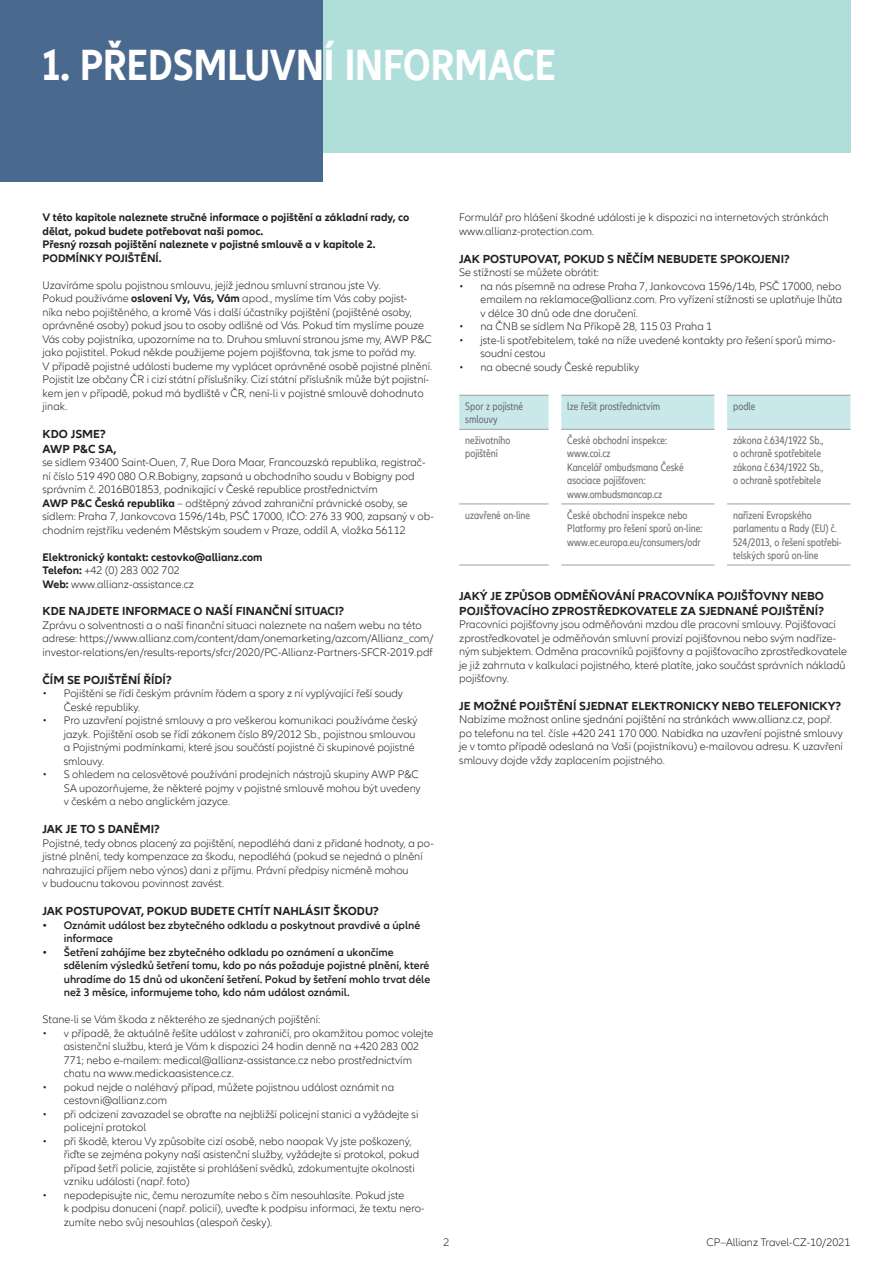
<style>
.page{position:relative;width:893px;height:1263px;background:#fff}
.page>*{position:absolute;margin:0;border:0;box-sizing:border-box;transform-origin:0 0}
.t1{font:700 condensed 45px "Allianz Neo";color:#fff}
.t2{font:700 12px/14.4px "Allianz Neo";color:#231f20}
.t3{font:300 11.25px/13.5px "Allianz Neo";color:#231f20}
.t4{font:condensed 11.25px/13.5px "Allianz Neo";color:#6c6d70}
.t5{font:600 11.25px/13.5px "Allianz Neo";color:#231f20}
.t6{font:700 11.25px/13.5px "Allianz Neo";color:#231f20}
.s1{font-weight:700}
</style>
<div class="page">
<div style="left:271px;top:0;width:579px;height:152px;background:#afdedb"></div>
<div style="left:0;top:0;width:322px;height:182px;background:#496a8e"></div>
<svg style="left:459px;top:395px;width:391px;height:34px;background:#cbe9eb"></svg>
<svg style="left:459px;top:429px;width:391px;height:136px"></svg>
<hr style="left:459px;top:395px;width:90px;height:1px;background:#9d9fa2">
<hr style="left:561px;top:395px;width:153px;height:1px;background:#9d9fa2">
<hr style="left:727px;top:395px;width:123px;height:1px;background:#9d9fa2">
<hr style="left:459px;top:429px;width:90px;height:1px;background:#9d9fa2">
<hr style="left:561px;top:429px;width:153px;height:1px;background:#9d9fa2">
<hr style="left:727px;top:429px;width:123px;height:1px;background:#9d9fa2">
<hr style="left:459px;top:503px;width:90px;height:1px;background:#9d9fa2">
<hr style="left:561px;top:503px;width:153px;height:1px;background:#9d9fa2">
<hr style="left:727px;top:503px;width:123px;height:1px;background:#9d9fa2">
<hr style="left:459px;top:565px;width:90px;height:1px;background:#9d9fa2">
<hr style="left:561px;top:565px;width:153px;height:1px;background:#9d9fa2">
<hr style="left:727px;top:565px;width:123px;height:1px;background:#9d9fa2">
<p class="t1" style="left:41px;top:39px;width:516px">1. PŘEDSMLUVNÍ INFORMACE</p>
<p class="t6" style="left:43px;top:211px;width:368px">V této kapitole naleznete stručné informace o pojištění a základní rady, co dělat, pokud budete potřebovat naši pomoc.</p>
<p class="t6" style="left:43px;top:238px;width:334px">Přesný rozsah pojištění naleznete v pojistné smlouvě a v kapitole 2.<br>PODMÍNKY POJIŠTĚNÍ.</p>
<p class="t3" style="left:43px;top:279px;width:340px">Uzavíráme spolu pojistnou smlouvu, jejíž jednou smluvní stranou jste Vy.</p>
<p class="t3" style="left:43px;top:292px;width:391px">Pokud používáme <span class="s1">oslovení Vy, Vás, Vám</span> apod., myslíme tím Vás coby pojist-<br>níka nebo pojištěného, a kromě Vás i další účastníky pojištění (pojištěné osoby, oprávněné osoby) pokud jsou to osoby odlišné od Vás. Pokud tím myslíme pouze Vás coby pojistníka, upozorníme na to. Druhou smluvní stranou jsme my, AWP P&amp;C jako pojistitel. Pokud někde použijeme pojem pojišťovna, tak jsme to pořád my.<br>V případě pojistné události budeme my vyplácet oprávněné osobě pojistné plnění.</p>
<p class="t3" style="left:43px;top:373px;width:388px">Pojistit lze občany ČR i cizí státní příslušníky. Cizí státní příslušník může být pojistní&shy;kem jen v případě, pokud má bydliště v ČR, není-li v pojistné smlouvě dohodnuto jinak.</p>
<p class="t2" style="left:43px;top:427px;width:65px">KDO JSME?</p>
<p class="t2" style="left:43px;top:442px;width:76px">AWP P&amp;C SA,</p>
<p class="t3" style="left:43px;top:456px;width:384px">se sídlem 93400 Saint-Ouen, 7, Rue Dora Maar, Francouzská republika, registrač&shy;ní číslo 519 490 080 O.R.Bobigny, zapsaná u obchodního soudu v Bobigny pod správním č. 2016B01853, podnikající v České republice prostřednictvím</p>
<p class="t3" style="left:43px;top:496px;width:393px"><span class="s1">AWP P&amp;C Česká republika</span> – odštěpný závod zahraniční právnické osoby, se sídlem: Praha 7, Jankovcova 1596/14b, PSČ 17000, IČO: 276 33 900, zapsaný v ob&shy;chodním rejstříku vedeném Městským soudem v Praze, oddíl A, vložka 56112</p>
<p class="t6" style="left:43px;top:550px;width:222px">Elektronický kontakt: cestovko@allianz.com</p>
<p class="t3" style="left:43px;top:564px;width:139px"><span class="s1">Telefon:</span> +42 (0) 283 002 702</p>
<p class="t3" style="left:43px;top:577px;width:153px"><span class="s1">Web:</span> www.allianz-assistance.cz</p>
<p class="t2" style="left:43px;top:604px;width:303px">KDE NAJDETE INFORMACE O NAŠÍ FINANČNÍ SITUACI?</p>
<p class="t3" style="left:43px;top:619px;width:393px">Zprávu o solventnosti a o naší finanční situaci naleznete na našem webu na této adrese: https://www.allianz.com/content/dam/onemarketing/azcom/Allianz_com/ investor-relations/en/results-reports/sfcr/2020/PC-Allianz-Partners-SFCR-2019.pdf</p>
<p class="t2" style="left:43px;top:673px;width:131px">ČÍM SE POJIŠTĚNÍ ŘÍDÍ?</p>
<p class="t3" style="left:64px;top:687px;width:341px;text-indent:-21px">• Pojištění se řídí českým právním řádem a spory z ní vyplývající řeší soudy<br>České republiky.</p>
<p class="t3" style="left:64px;top:714px;width:355px;text-indent:-21px">• Pro uzavření pojistné smlouvy a pro veškerou komunikaci používáme český jazyk. Pojištění osob se řídí zákonem číslo 89/2012 Sb., pojistnou smlouvou a Pojistnými podmínkami, které jsou součástí pojistné či skupinové pojistné smlouvy.</p>
<p class="t3" style="left:64px;top:768px;width:358px;text-indent:-21px">• S ohledem na celosvětové používání prodejních nástrojů skupiny AWP P&amp;C<br>SA upozorňujeme, že některé pojmy v pojistné smlouvě mohou být uvedeny v českém a nebo anglickém jazyce.</p>
<p class="t2" style="left:43px;top:822px;width:119px">JAK JE TO S DANĚMI?</p>
<p class="t3" style="left:43px;top:837px;width:393px">Pojistné, tedy obnos placený za pojištění, nepodléhá dani z přidané hodnoty, a po&shy;jistné plnění, tedy kompenzace za škodu, nepodléhá (pokud se nejedná o plnění nahrazující příjem nebo výnos) dani z příjmu. Právní předpisy nicméně mohou<br>v budoucnu takovou povinnost zavést.</p>
<p class="t2" style="left:43px;top:904px;width:338px">JAK POSTUPOVAT, POKUD BUDETE CHTÍT NAHLÁSIT ŠKODU?</p>
<p class="t5" style="left:64px;top:918px;width:358px;text-indent:-21px">• Oznámit událost bez zbytečného odkladu a poskytnout pravdivé a úplné informace</p>
<p class="t5" style="left:64px;top:945px;width:368px;text-indent:-21px">• Šetření zahájíme bez zbytečného odkladu po oznámení a ukončíme sdělením výsledků šetření tomu, kdo po nás požaduje pojistné plnění, které uhradíme do 15 dnů od ukončení šetření. Pokud by šetření mohlo trvat déle než 3 měsíce, informujeme toho, kdo nám událost oznámil.</p>
<p class="t3" style="left:43px;top:1013px;width:279px">Stane-li se Vám škoda z některého ze sjednaných pojištění:</p>
<p class="t3" style="left:64px;top:1026px;width:371px;text-indent:-21px">• v případě, že aktuálně řešíte událost v zahraničí, pro okamžitou pomoc volejte asistenční službu, která je Vám k dispozici 24 hodin denně na +420 283 002<br>771; nebo e-mailem: medical@allianz-assistance.cz nebo prostřednictvím chatu na www.medickaasistence.cz.</p>
<p class="t3" style="left:64px;top:1080px;width:332px;text-indent:-21px">• pokud nejde o naléhavý případ, můžete pojistnou událost oznámit na cestovni@allianz.com</p>
<p class="t3" style="left:64px;top:1107px;width:356px;text-indent:-21px">• při odcizení zavazadel se obraťte na nejbližší policejní stanici a vyžádejte si policejní protokol</p>
<p class="t3" style="left:64px;top:1134px;width:357px;text-indent:-21px">• při škodě, kterou Vy způsobíte cizí osobě, nebo naopak Vy jste poškozený, řiďte se zejména pokyny naší asistenční služby, vyžádejte si protokol, pokud případ šetří policie, zajistěte si prohlášení svědků, zdokumentujte okolnosti vzniku události (např. foto)</p>
<p class="t3" style="left:64px;top:1188px;width:362px;text-indent:-21px">• nepodepisujte nic, čemu nerozumíte nebo s čím nesouhlasíte. Pokud jste<br>k podpisu donuceni (např. policií), uveďte k podpisu informaci, že textu nero&shy;zumíte nebo svůj nesouhlas (alespoň česky).</p>
<p class="t3" style="left:459px;top:211px;width:371px">Formulář pro hlášení škodné události je k dispozici na internetových stránkách www.allianz-protection.com.</p>
<p class="t2" style="left:459px;top:252px;width:332px">JAK POSTUPOVAT, POKUD S NĚČÍM NEBUDETE SPOKOJENI?</p>
<p class="t3" style="left:459px;top:266px;width:141px">Se stížností se můžete obrátit:</p>
<p class="t3" style="left:480px;top:279px;width:363px;text-align:justify;text-indent:-21px">• na nás písemně na adrese Praha 7, Jankovcova 1596/14b, PSČ 17000, nebo emailem na reklamace@allianz.com. Pro vyřízení stížnosti se uplatňuje lhůta v délce 30 dnů ode dne doručení.</p>
<p class="t3" style="left:459px;top:320px;width:255px">• na ČNB se sídlem Na Příkopě 28, 115 03 Praha 1</p>
<p class="t3" style="left:480px;top:333px;width:357px;text-indent:-21px">• jste-li spotřebitelem, také na níže uvedené kontakty pro řešení sporů mimo&shy;soudní cestou</p>
<p class="t3" style="left:459px;top:360px;width:181px">• na obecné soudy České republiky</p>
<p class="t4" style="left:465px;top:400px;width:59px">Spor z pojistné smlouvy</p>
<p class="t4" style="left:567px;top:400px;width:94px">lze řešit prostřednictvím</p>
<p class="t4" style="left:733px;top:400px;width:24px">podle</p>
<p class="t4" style="left:465px;top:434px;width:47px">neživotního pojištění</p>
<p class="t4" style="left:567px;top:434px;width:101px">České obchodní inspekce: www.coi.cz</p>
<p class="t4" style="left:567px;top:461px;width:118px">Kancelář ombudsmana České asociace pojišťoven: www.ombudsmancap.cz</p>
<p class="t4" style="left:733px;top:434px;width:92px">zákona č.634/1922 Sb., o ochraně spotřebitele</p>
<p class="t4" style="left:733px;top:461px;width:92px">zákona č.634/1922 Sb., o ochraně spotřebitele</p>
<p class="t4" style="left:465px;top:508px;width:66px">uzavřené on-line</p>
<p class="t4" style="left:567px;top:508px;width:136px">České obchodní inspekce nebo<br>Platformy pro řešení sporů on-line: www.ec.europa.eu/consumers/odr</p>
<p class="t4" style="left:733px;top:508px;width:110px">nařízení Evropského parlamentu a Rady (EU) č.<br>524/2013, o řešení spotřebi&shy;telských sporů on-line</p>
<p class="t2" style="left:459px;top:589px;width:366px">JAKÝ JE ZPŮSOB ODMĚŇOVÁNÍ PRACOVNÍKA POJIŠŤOVNY NEBO<br>POJIŠŤOVACÍHO ZPROSTŘEDKOVATELE ZA SJEDNANÉ POJIŠTĚNÍ?</p>
<p class="t3" style="left:459px;top:618px;width:389px">Pracovníci pojišťovny jsou odměňováni mzdou dle pracovní smlouvy. Pojišťovací zprostředkovatel je odměňován smluvní provizí pojišťovnou nebo svým nadříze&shy;ným subjektem. Odměna pracovníků pojišťovny a pojišťovacího zprostředkovatele je již zahrnuta v kalkulaci pojistného, které platíte, jako součást správních nákladů pojišťovny.</p>
<p class="t2" style="left:459px;top:699px;width:384px">JE MOŽNÉ POJIŠTĚNÍ SJEDNAT ELEKTRONICKY NEBO TELEFONICKY?</p>
<p class="t3" style="left:459px;top:713px;width:385px">Nabízíme možnost online sjednání pojištění na stránkách www.allianz.cz, popř. po telefonu na tel. čísle +420 241 170 000. Nabídka na uzavření pojistné smlouvy je v tomto případě odeslaná na Vaši (pojistníkovu) e-mailovou adresu. K uzavření smlouvy dojde vždy zaplacením pojistného.</p>
<p class="t3" style="left:443px;top:1236px;width:8px">2</p>
<p class="t3" style="left:707px;top:1236px;width:145px">CP–Allianz Travel-CZ-10/2021</p>
</div>
